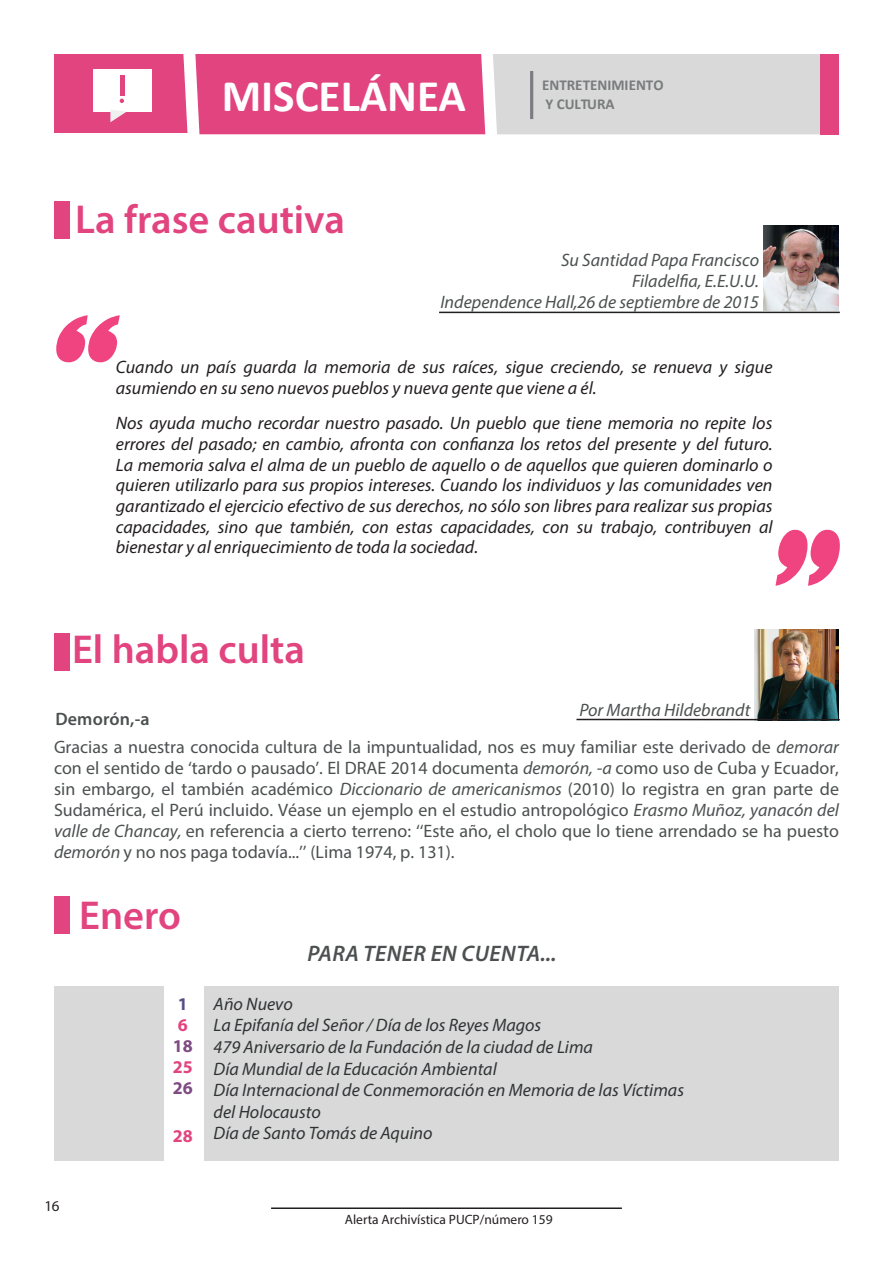
<style>
.page{position:relative;width:893px;height:1263px;background:#fff}
.page>*{position:absolute;margin:0;border:0;box-sizing:border-box;transform-origin:0 0}
.t1{font:700 45.3px "Calibri";color:#fff}
.t2{font:600 40.5px "Myriad Pro";color:#e1447f}
.t3{font:italic 600 22.5px "Myriad Pro";letter-spacing:.02em;color:#4c5050}
.t4{font:italic 18px/20.7px "Myriad Pro";color:#231f20}
.t5{font:18px/21px "Myriad Pro";color:#4c5050;text-align:justify}
.t6{font:italic 18px/21.6px "Myriad Pro";color:#303335}
.t7{font:italic 18px/21px "Myriad Pro";color:#4c5050;text-align:right}
.t8{font:600 18px "Myriad Pro";letter-spacing:.01em;color:#4c5050}
.t9{font:700 18px "Myriad Pro";color:#e1447f}
.t10{font:700 18px "Myriad Pro";color:#7f4b83}
.t11{font:700 18px "Myriad Pro";color:#574f84}
.t12{font:700 15.15px/18.1px "Calibri";color:#797c7d}
.t13{font:15px "Myriad Pro";color:#231f20}
.t14{font:13.5px "Myriad Pro";color:#231f20}
.s1{font-style:italic}
</style>
<div class="page">
<hr style="left:271px;top:1207px;width:351px;height:2px;background:#231f20">
<img style="left:755px;top:630px;width:84px;height:89px">
<div style="left:54px;top:201px;width:16px;height:38px;background:#e1447f"></div>
<div style="left:54px;top:633px;width:16px;height:38px;background:#e1447f"></div>
<div style="left:195px;top:54px;width:290px;height:80px;background:#e1447f"></div>
<svg style="left:54px;top:54px;width:133px;height:79px"></svg>
<div style="left:493px;top:54px;width:327px;height:80px;background:#d8d9d8"></div>
<div style="left:820px;top:54px;width:19px;height:80px;background:#e1447f"></div>
<hr style="left:530px;top:71px;width:3px;height:48px;background:#7a7c7f">
<div style="left:204px;top:986px;width:635px;height:175px;background:#d8d9d8"></div>
<div style="left:54px;top:986px;width:109px;height:175px;background:#d8d9d8"></div>
<div style="left:54px;top:896px;width:16px;height:38px;background:#e1447f"></div>
<svg style="left:56px;top:315px;width:64px;height:47px"></svg>
<svg style="left:775px;top:530px;width:65px;height:56px"></svg>
<hr style="left:439px;top:312px;width:401px;height:1px;background:#231f20">
<hr style="left:576px;top:719px;width:264px;height:1px;background:#231f20">
<img style="left:763px;top:226px;width:76px;height:84px">
<h1 class="t1" style="left:222px;top:67px;width:246px">MISCELÁNEA</h1>
<p class="t12" style="left:542px;top:76px;width:123px">ENTRETENIMIENTO<br>Y CULTURA</p>
<h2 class="t2" style="left:75px;top:194px;width:271px">La frase cautiva</h2>
<p class="t7" style="left:440px;top:250px;width:320px">Su Santidad Papa Francisco<br>Filadelfia, E.E.U.U.<br>Independence Hall,26 de septiembre de 2015</p>
<p class="t4" style="left:116px;top:356px;width:658px">Cuando un país guarda la memoria de sus raíces, sigue creciendo, se renueva y sigue asumiendo en su seno nuevos pueblos y nueva gente que viene a él.</p>
<p class="t4" style="left:116px;top:413px;width:658px;text-align:justify">Nos ayuda mucho recordar nuestro pasado. Un pueblo que tiene memoria no repite los errores del pasado; en cambio, afronta con confianza los retos del presente y del futuro.<br>La memoria salva el alma de un pueblo de aquello o de aquellos que quieren dominarlo o quieren utilizarlo para sus propios intereses. Cuando los individuos y las comunidades ven garantizado el ejercicio efectivo de sus derechos, no sólo son libres para realizar sus propias capacidades, sino que también, con estas capacidades, con su trabajo, contribuyen al bienestar y al enriquecimiento de toda la sociedad.</p>
<h2 class="t2" style="left:72px;top:624px;width:234px">El habla culta</h2>
<p class="t8" style="left:55px;top:707px;width:96px">Demorón,-a</p>
<p class="t7" style="left:579px;top:699px;width:172px">Por Martha Hildebrandt</p>
<p class="t5" style="left:54px;top:736px;width:786px">Gracias a nuestra conocida cultura de la impuntualidad, nos es muy familiar este derivado de <span class="s1">demorar </span>con el sentido de ‘tardo o pausado’. El DRAE 2014 documenta <span class="s1">demorón, -a</span> como uso de Cuba y Ecuador, sin embargo, el también académico <span class="s1">Diccionario de americanismos</span> (2010) lo registra en gran parte de Sudamérica, el Perú incluido. Véase un ejemplo en el estudio antropológico <span class="s1">Erasmo Muñoz, yanacón del valle de Chancay,</span> en referencia a cierto terreno: ‘‘Este año, el cholo que lo tiene arrendado se ha puesto <span class="s1">demorón</span> y no nos paga todavía...’’ (Lima 1974, p. 131).</p>
<h2 class="t2" style="left:79px;top:890px;width:103px">Enero</h2>
<p class="t11" style="left:178px;top:992px;width:11px">1</p>
<p class="t9" style="left:178px;top:1013px;width:11px">6</p>
<p class="t10" style="left:173px;top:1034px;width:21px">18</p>
<p class="t9" style="left:173px;top:1055px;width:21px">25</p>
<p class="t10" style="left:173px;top:1076px;width:21px">26</p>
<p class="t9" style="left:173px;top:1124px;width:21px">28</p>
<p class="t3" style="left:307px;top:939px;width:251px">PARA TENER EN CUENTA...</p>
<p class="t6" style="left:214px;top:992px;width:472px">Año Nuevo<br>La Epifanía del Señor / Día de los Reyes Magos<br>479 Aniversario de la Fundación de la ciudad de Lima<br>Día Mundial de la Educación Ambiental<br>Día Internacional de Conmemoración en Memoria de las Víctimas del Holocausto<br>Día de Santo Tomás de Aquino</p>
<p class="t13" style="left:45px;top:1197px;width:16px">16</p>
<p class="t14" style="left:345px;top:1211px;width:209px">Alerta Archivística PUCP/número 159</p>
</div>
